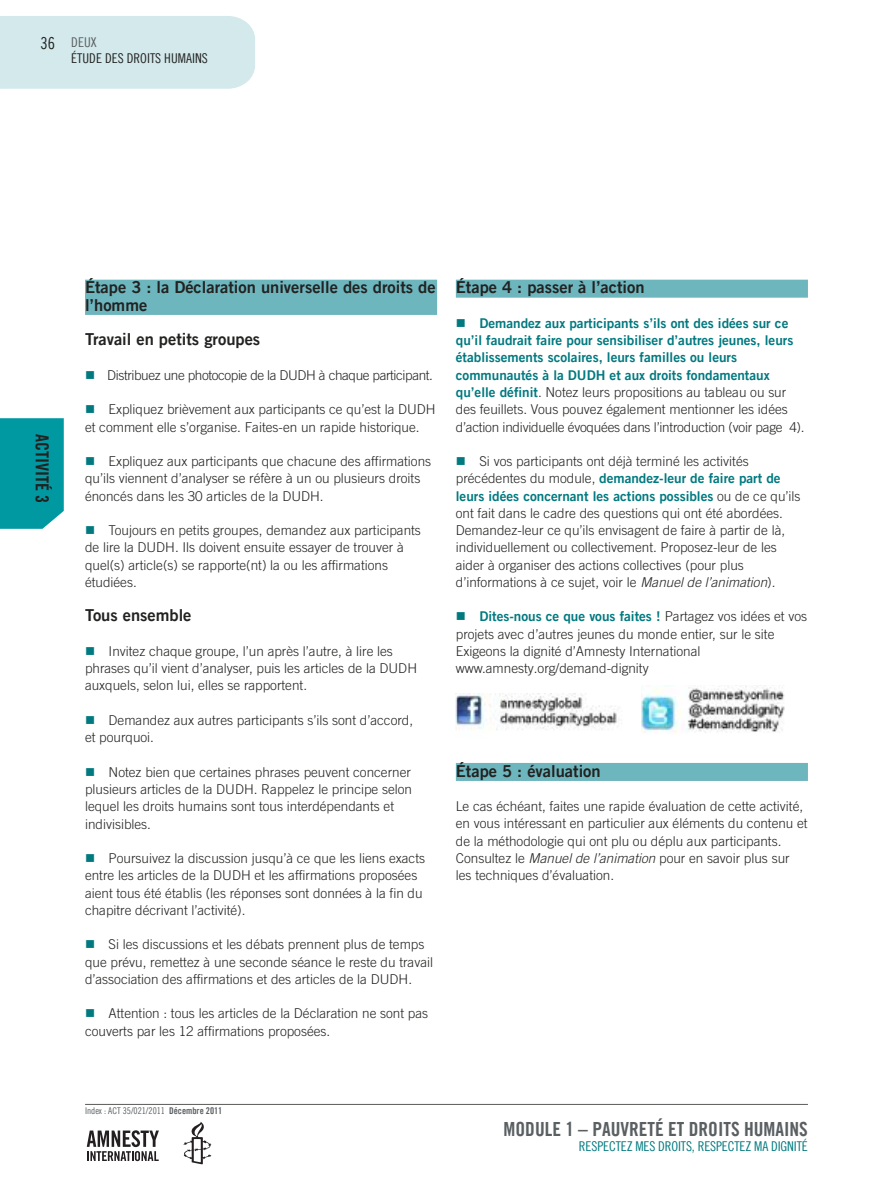
<style>
.page{position:relative;width:893px;height:1187px;background:#fff}
.page>*{position:absolute;margin:0;border:0;box-sizing:border-box;transform-origin:0 0}
.t1{font:19.5px "Amnesty Trade Gothic Bd Cn 20";color:#5a5f62}
.t2{font:18px "Amnesty Trade Gothic Bd Cn 20";color:#222221}
.t3{font:16.5px/17.2px "Amnesty Trade Gothic Bd 2";color:#222221}
.t4{font:16.5px "Amnesty Trade Gothic Cn 18";color:#222221}
.t5{font:300 13.5px/17.2px "Amnesty Trade Gothic";color:#222221}
.t6{font:13.5px/17.2px "Amnesty Trade Gothic Bd 2";color:#00797f}
.t7{font:300 13.5px "Amnesty Trade Gothic";letter-spacing:-.03em;color:#222221}
.t8{font:13.5px "Amnesty Trade Gothic Cn 18";letter-spacing:-.01em;color:#00797f}
.t9{font:13.5px "Amnesty Trade Gothic Cn 18";color:#222221}
.t10{font:13.5px "Amnesty Trade Gothic Cn 18";color:#5a5f62}
.t11{font:9.3px "Amnesty Trade Gothic Cn 18";color:#5a5f62}
.s1{color:#00797f}
.s2{font-family:"Amnesty Trade Gothic Bd 2";font-weight:400;color:#00797f}
.s3{font-family:"Amnesty Trade Gothic";font-weight:300;color:#222221}
.s4{font-style:italic}
.s5{font-family:"Amnesty Trade Gothic Bd Cn 20"}
</style>
<div class="page">
<div style="left:0;top:16px;width:255px;height:73px;background:#d3e9ec"></div>
<div style="left:85px;top:280px;width:352px;height:18px;background:#6eb6be"></div>
<div style="left:85px;top:297px;width:352px;height:18px;background:#6eb6be"></div>
<div style="left:456px;top:280px;width:352px;height:18px;background:#6eb6be"></div>
<div style="left:456px;top:763px;width:352px;height:18px;background:#6eb6be"></div>
<hr style="left:85px;top:1103px;width:723px;height:1px;background:#5a5a59">
<svg style="left:183px;top:1121px;width:28px;height:43px"></svg>
<svg style="left:87px;top:1130px;width:72px;height:30px"></svg>
<img style="left:456px;top:693px;width:161px;height:38px">
<img style="left:641px;top:685px;width:144px;height:48px">
<div style="left:0;top:418px;width:64px;height:111px;background:#0099a2"></div>
<p class="t4" style="left:41px;top:33px;width:16px">36</p>
<p class="t10" style="left:71px;top:34px;width:27px">DEUX</p>
<p class="t9" style="left:71px;top:50px;width:138px">ÉTUDE DES DROITS HUMAINS</p>
<h2 class="t2" style="left:53px;top:434px;width:70px;rotate:90deg">ACTIVITÉ 3</h2>
<p class="t3" style="left:85px;top:278px;width:352px">Étape 3 : la Déclaration universelle des droits de l’homme</p>
<p class="t3" style="left:85px;top:330px;width:177px">Travail en petits groupes</p>
<p class="t7" style="left:85px;top:366px;width:349px"><span class="s1">■</span> Distribuez une photocopie de la DUDH à chaque participant.</p>
<p class="t5" style="left:85px;top:400px;width:352px"><span class="s1">■</span> Expliquez brièvement aux participants ce qu’est la DUDH et comment elle s’organise. Faites-en un rapide historique.</p>
<p class="t5" style="left:85px;top:452px;width:348px"><span class="s1">■</span> Expliquez aux participants que chacune des affirmations qu’ils viennent d’analyser se réfère à un ou plusieurs droits énoncés dans les 30 articles de la DUDH.</p>
<p class="t5" style="left:85px;top:521px;width:337px"><span class="s1">■</span> Toujours en petits groupes, demandez aux participants de lire la DUDH. Ils doivent ensuite essayer de trouver à quel(s) article(s) se rapporte(nt) la ou les affirmations étudiées.</p>
<p class="t3" style="left:85px;top:606px;width:108px">Tous ensemble</p>
<p class="t5" style="left:85px;top:642px;width:334px"><span class="s1">■</span> Invitez chaque groupe, l’un après l’autre, à lire les phrases qu’il vient d’analyser, puis les articles de la DUDH auxquels, selon lui, elles se rapportent.</p>
<p class="t5" style="left:85px;top:711px;width:330px"><span class="s1">■</span> Demandez aux autres participants s’ils sont d’accord, et pourquoi.</p>
<p class="t5" style="left:85px;top:763px;width:329px"><span class="s1">■</span> Notez bien que certaines phrases peuvent concerner plusieurs articles de la DUDH. Rappelez le principe selon lequel les droits humains sont tous interdépendants et indivisibles.</p>
<p class="t5" style="left:85px;top:849px;width:342px"><span class="s1">■</span> Poursuivez la discussion jusqu’à ce que les liens exacts entre les articles de la DUDH et les affirmations proposées aient tous été établis (les réponses sont données à la fin du chapitre décrivant l’activité).</p>
<p class="t5" style="left:85px;top:935px;width:350px"><span class="s1">■</span> Si les discussions et les débats prennent plus de temps que prévu, remettez à une seconde séance le reste du travail d’association des affirmations et des articles de la DUDH.</p>
<p class="t5" style="left:85px;top:1004px;width:345px"><span class="s1">■</span> Attention : tous les articles de la Déclaration ne sont pas couverts par les 12 affirmations proposées.</p>
<p class="t3" style="left:456px;top:278px;width:190px">Étape 4 : passer à l’action</p>
<p class="t6" style="left:456px;top:314px;width:339px">■ Demandez aux participants s’ils ont des idées sur ce qu’il faudrait faire pour sensibiliser d’autres jeunes, leurs établissements scolaires, leurs familles ou leurs communautés à la DUDH et aux droits fondamentaux</p>
<p class="t5" style="left:456px;top:383px;width:350px"><span class="s2">qu’elle définit</span>. Notez leurs propositions au tableau ou sur des feuillets. Vous pouvez également mentionner les idées d’action individuelle évoquées dans l’introduction (voir page 4).</p>
<p class="t5" style="left:456px;top:452px;width:294px"><span class="s1">■</span> Si vos participants ont déjà terminé les activités</p>
<p class="t6" style="left:456px;top:469px;width:346px"><span class="s3">précédentes du module,</span> demandez-leur de faire part de leurs idées concernant les actions possibles <span class="s3">ou de ce qu’ils</span></p>
<p class="t5" style="left:456px;top:504px;width:331px">ont fait dans le cadre des questions qui ont été abordées.<br>Demandez-leur ce qu’ils envisagent de faire à partir de là, individuellement ou collectivement. Proposez-leur de les aider à organiser des actions collectives (pour plus d’informations à ce sujet, voir le <span class="s4">Manuel de l’animation</span>).</p>
<p class="t6" style="left:456px;top:607px;width:353px">■ Dites-nous ce que vous faites ! <span class="s3">Partagez vos idées et vos</span></p>
<p class="t5" style="left:456px;top:625px;width:320px">projets avec d’autres jeunes du monde entier, sur le site<br>Exigeons la dignité d’Amnesty International www.amnesty.org/demand-dignity</p>
<p class="t3" style="left:456px;top:761px;width:146px">Étape 5 : évaluation</p>
<p class="t5" style="left:456px;top:797px;width:353px">Le cas échéant, faites une rapide évaluation de cette activité, en vous intéressant en particulier aux éléments du contenu et de la méthodologie qui ont plu ou déplu aux participants.<br>Consultez le <span class="s4">Manuel de l’animation</span> pour en savoir plus sur les techniques d’évaluation.</p>
<p class="t11" style="left:85px;top:1104px;width:139px">INDEX : ACT 35/021/2011 <span class="s5">Décembre 2011</span></p>
<h1 class="t1" style="left:504px;top:1116px;width:306px">MODULE 1 – PAUVRETÉ ET DROITS hUMAINS</h1>
<p class="t8" style="left:579px;top:1137px;width:230px">RESPECTEZ MES DROITS, RESPECTEZ MA DIGNITÉ</p>
</div>
